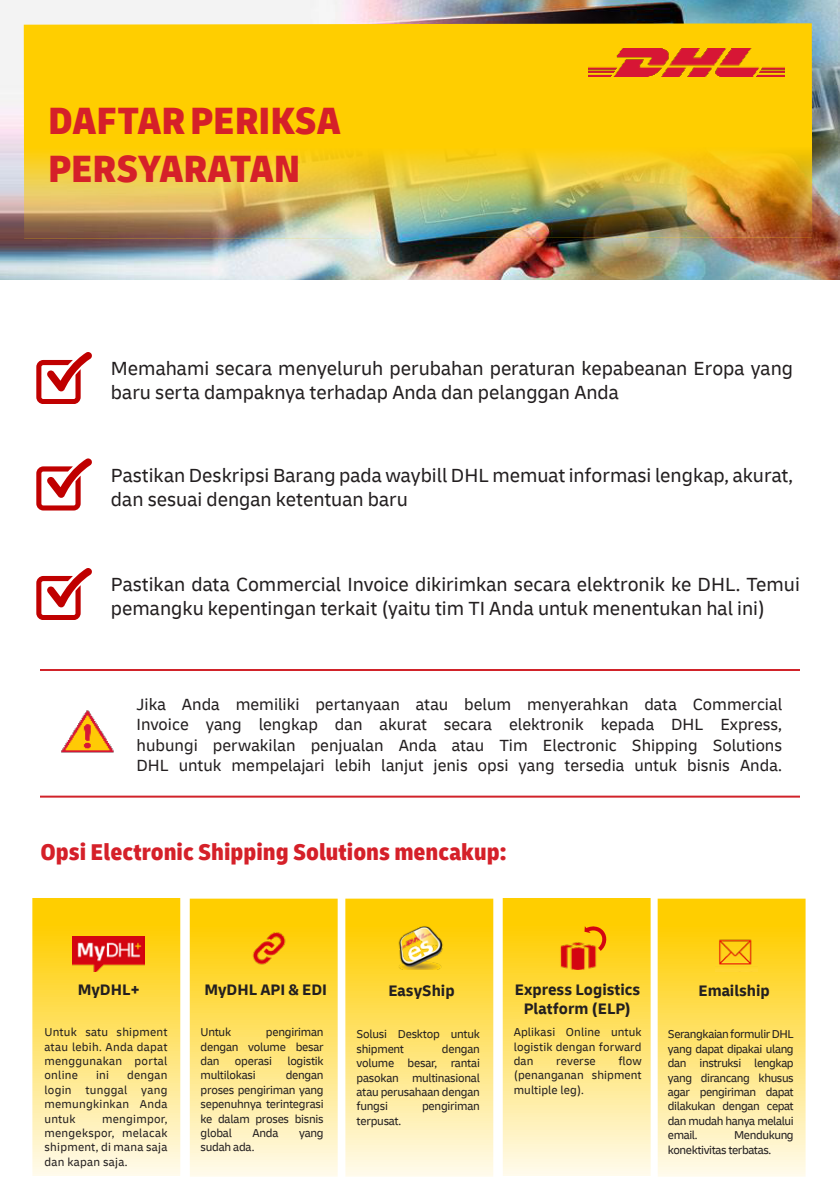
<style>
.page{position:relative;width:840px;height:1188px;background:#fff}
.page>*{position:absolute;margin:0;border:0;box-sizing:border-box;transform-origin:0 0}
.t1{font:900 condensed 40px/48px "Delivery";color:#d52029}
.t2{font:900 condensed 24px "Delivery";color:#d52029}
.t3{font:20px/24px "Delivery";color:#231f20}
.t4{font:16.8px/20.4px "Delivery";color:#231f20;text-align:justify}
.t5{font:700 16px/19.2px "Delivery";color:#231f20;text-align:center}
.t6{font:12px/14.4px "Delivery";letter-spacing:-.02em;color:#231f20;text-align:justify}
.t7{font:12px "Delivery";letter-spacing:.01em;color:#231f20}
</style>
<div class="page">
<img style="left:0;top:0;width:840px;height:280px">
<img style="left:24px;top:23px;width:788px;height:216px">
<div style="left:32px;top:898px;width:148px;height:278px;background:linear-gradient(to bottom,#fec600,#fffcea)"></div>
<div style="left:190px;top:899px;width:148px;height:278px;background:linear-gradient(to bottom,#ffca00,#fffaea)"></div>
<div style="left:345px;top:899px;width:148px;height:278px;background:linear-gradient(to bottom,#ffca00,#fffaea)"></div>
<div style="left:503px;top:898px;width:148px;height:278px;background:linear-gradient(to bottom,#ffca00,#fffaea)"></div>
<div style="left:658px;top:899px;width:148px;height:278px;background:linear-gradient(to bottom,#ffca00,#fffaea)"></div>
<img style="left:61px;top:710px;width:53px;height:43px">
<svg style="left:36px;top:352px;width:56px;height:52px"></svg>
<svg style="left:36px;top:458px;width:56px;height:52px"></svg>
<svg style="left:36px;top:568px;width:56px;height:52px"></svg>
<img style="left:394px;top:925px;width:56px;height:44px">
<img style="left:245px;top:923px;width:47px;height:49px">
<img style="left:554px;top:931px;width:48px;height:38px">
<svg style="left:584px;top:925px;width:22px;height:26px"></svg>
<img style="left:715px;top:931px;width:42px;height:41px">
<img style="left:73px;top:937px;width:72px;height:35px">
<img style="left:588px;top:48px;width:196px;height:28px">
<hr style="left:40px;top:669px;width:760px;height:2px;background:#d1232a">
<hr style="left:40px;top:796px;width:760px;height:2px;background:#d1232a">
<h1 class="t1" style="left:48px;top:96px;width:294px">DAFTARPERIKSA<br>PERSYARATAN</h1>
<h3 class="t3" style="left:111px;top:356px;width:684px">Memahami secara menyeluruh perubahan peraturan kepabeanan Eropa yang baru serta dampaknya terhadap Anda dan pelanggan Anda</h3>
<h3 class="t3" style="left:111px;top:463px;width:684px">Pastikan Deskripsi Barang pada waybill DHL memuat informasi lengkap, akurat, dan sesuai dengan ketentuan baru</h3>
<h3 class="t3" style="left:111px;top:572px;width:690px">Pastikan data Commercial Invoice dikirimkan secara elektronik ke DHL. Temui pemangku kepentingan terkait (yaitu tim TI Anda untuk menentukan hal ini)</h3>
<p class="t4" style="left:137px;top:694px;width:647px">Jika Anda memiliki pertanyaan atau belum menyerahkan data Commercial Invoice yang lengkap dan akurat secara elektronik kepada DHL Express, hubungi perwakilan penjualan Anda atau Tim Electronic Shipping Solutions DHL untuk mempelajari lebih lanjut jenis opsi yang tersedia untuk bisnis Anda.</p>
<h2 class="t2" style="left:40px;top:838px;width:468px">Opsi Electronic Shipping Solutions mencakup:</h2>
<h3 class="t5" style="left:78px;top:980px;width:64px">MyDHL+</h3>
<h3 class="t5" style="left:204px;top:980px;width:124px">MyDHL API &amp; EDI</h3>
<h3 class="t5" style="left:388px;top:980px;width:68px">EasyShip</h3>
<h3 class="t5" style="left:515px;top:980px;width:127px">Express Logistics<br>Platform (ELP)</h3>
<h3 class="t5" style="left:698px;top:980px;width:73px">Emailship</h3>
<p class="t6" style="left:45px;top:1025px;width:124px">Untuk satu shipment atau lebih. Anda dapat menggunakan portal online</p>
<p class="t6" style="left:45px;top:1068px;width:124px;text-indent:83px">dengan login tunggal yang memungkinkan Anda untuk</p>
<p class="t6" style="left:96px;top:1068px;width:15px">ini</p>
<p class="t6" style="left:45px;top:1111px;width:124px;text-indent:58px">mengimpor, mengekspor, melacak shipment, di mana saja dan kapan saja.</p>
<p class="t6" style="left:201px;top:1025px;width:32px">Untuk</p>
<p class="t6" style="left:201px;top:1025px;width:125px;text-indent:65px">pengiriman dengan volume besar dan</p>
<p class="t6" style="left:235px;top:1054px;width:39px">operasi</p>
<p class="t6" style="left:287px;top:1054px;width:38px">logistik</p>
<p class="t6" style="left:201px;top:1068px;width:57px">multilokasi</p>
<p class="t6" style="left:201px;top:1068px;width:125px;text-indent:85px">dengan proses pengiriman yang sepenuhnya terintegrasi ke dalam proses bisnis global</p>
<p class="t6" style="left:252px;top:1126px;width:28px">Anda</p>
<p class="t6" style="left:299px;top:1126px;width:26px">yang</p>
<p class="t6" style="left:201px;top:1140px;width:55px">sudah ada.</p>
<p class="t6" style="left:357px;top:1027px;width:125px">Solusi Desktop untuk shipment</p>
<p class="t6" style="left:357px;top:1041px;width:125px;text-indent:85px">dengan volume besar, rantai pasokan multinasional atau perusahaan dengan fungsi</p>
<p class="t6" style="left:422px;top:1099px;width:59px">pengiriman</p>
<p class="t6" style="left:357px;top:1113px;width:46px">terpusat.</p>
<p class="t6" style="left:514px;top:1025px;width:130px">Aplikasi Online untuk logistik dengan forward dan</p>
<p class="t6" style="left:514px;top:1054px;width:130px;text-indent:105px">flow (penanganan shipment multiple leg).</p>
<p class="t7" style="left:556px;top:1054px;width:41px">reverse</p>
<p class="t6" style="left:668px;top:1027px;width:127px">Serangkaian formulir DHL yang dapat dipakai ulang dan instruksi lengkap yang dirancang khusus agar pengiriman dapat dilakukan dengan cepat dan mudah hanya melalui email.</p>
<p class="t6" style="left:668px;top:1128px;width:127px;text-indent:66px">Mendukung konektivitas terbatas.</p>
</div>
